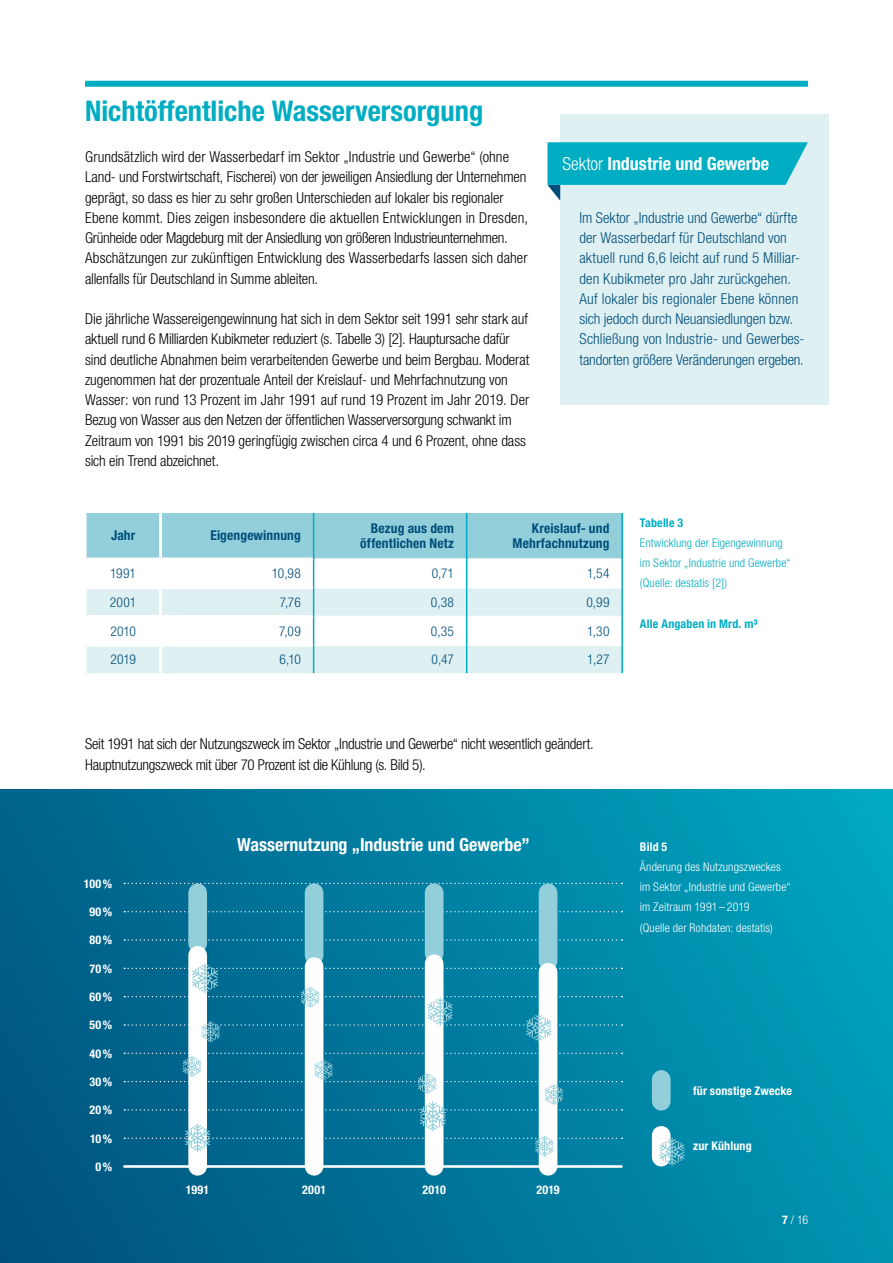
<style>
.page{position:relative;width:893px;height:1263px;background:#fff}
.page>*{position:absolute;margin:0;border:0;box-sizing:border-box;transform-origin:0 0}
.t1{font:700 condensed 28.5px "Helvetica Neue LT Pro";color:#00adc3}
.t2{font:700 condensed 18px "Helvetica Neue LT Pro";color:#fff}
.t3{font:300 condensed 15px/20.2px "Helvetica Neue LT Pro";letter-spacing:-.005em;color:#000}
.t4{font:300 condensed 15px/20.2px "Helvetica Neue LT Pro";letter-spacing:.005em;color:#004f7a}
.t5{font:700 condensed 13.5px/15px "Helvetica Neue LT Pro";letter-spacing:.01em;color:#004f7a;text-align:right}
.t6{font:300 condensed 13.5px "Helvetica Neue LT Pro";letter-spacing:.005em;color:#004f7a}
.t7{font:300 condensed 12px/20.2px "Helvetica Neue LT Pro";letter-spacing:.01em;color:#fff}
.t8{font:700 condensed 12px "Helvetica Neue LT Pro";letter-spacing:.015em;color:#fff}
.t9{font:300 condensed 12px/20.2px "Helvetica Neue LT Pro";letter-spacing:.01em;color:#00adc3}
.t10{font:700 condensed 12px "Helvetica Neue LT Pro";letter-spacing:.015em;color:#00adc3}
.s1{font-weight:300}
.s2{font-weight:700}
</style>
<div class="page">
<div style="left:0;top:790px;width:893px;height:473px;background:linear-gradient(to right,#035b85,#019fbb)"></div>
<svg style="left:124px;top:939px;width:498px;height:2px"></svg>
<svg style="left:124px;top:911px;width:498px;height:1px"></svg>
<svg style="left:124px;top:883px;width:498px;height:1px"></svg>
<hr style="left:124px;top:1165px;width:497px;height:3px;background:#fff">
<div style="left:652px;top:1079px;width:19px;height:22px;background:#93cfdb"></div>
<div style="left:652px;top:1135px;width:19px;height:22px;background:#fff"></div>
<svg style="left:659px;top:1137px;width:26px;height:29px"></svg>
<div style="left:188px;top:893px;width:19px;height:50px;background:#93cfdb"></div>
<div style="left:305px;top:893px;width:18px;height:62px;background:#93cfdb"></div>
<div style="left:425px;top:893px;width:18px;height:60px;background:#93cfdb"></div>
<div style="left:539px;top:893px;width:18px;height:68px;background:#93cfdb"></div>
<div style="left:188px;top:955px;width:19px;height:211px;background:#fff"></div>
<div style="left:305px;top:966px;width:18px;height:200px;background:#fff"></div>
<div style="left:425px;top:964px;width:18px;height:202px;background:#fff"></div>
<div style="left:539px;top:972px;width:18px;height:194px;background:#fff"></div>
<svg style="left:124px;top:963px;width:498px;height:79px;background:#288baa"></svg>
<svg style="left:124px;top:1053px;width:498px;height:104px;background:#2888a7"></svg>
<div style="left:85px;top:81px;width:723px;height:6px;background:#00adc3"></div>
<div style="left:560px;top:115px;width:269px;height:290px;background:#dff0f3"></div>
<svg style="left:547px;top:142px;width:261px;height:59px"></svg>
<svg style="left:86px;top:512px;width:535px;height:161px"></svg>
<hr style="left:621px;top:513px;width:2px;height:46px;background:#00adc3">
<hr style="left:621px;top:559px;width:2px;height:29px;background:#00adc3">
<hr style="left:621px;top:588px;width:2px;height:28px;background:#00adc3">
<hr style="left:621px;top:616px;width:2px;height:29px;background:#00adc3">
<hr style="left:621px;top:645px;width:2px;height:28px;background:#00adc3">
<hr style="left:159px;top:513px;width:3px;height:44px;background:#fff">
<hr style="left:87px;top:557px;width:74px;height:3px;background:#fff">
<hr style="left:161px;top:557px;width:152px;height:3px;background:#fff">
<hr style="left:159px;top:560px;width:3px;height:26px;background:#fff">
<hr style="left:87px;top:586px;width:74px;height:3px;background:#fff">
<hr style="left:161px;top:586px;width:152px;height:3px;background:#fff">
<hr style="left:159px;top:589px;width:3px;height:26px;background:#fff">
<hr style="left:87px;top:615px;width:74px;height:3px;background:#fff">
<hr style="left:161px;top:615px;width:152px;height:3px;background:#fff">
<hr style="left:159px;top:618px;width:3px;height:26px;background:#fff">
<hr style="left:87px;top:644px;width:74px;height:3px;background:#fff">
<hr style="left:161px;top:644px;width:152px;height:3px;background:#fff">
<hr style="left:159px;top:647px;width:3px;height:26px;background:#fff">
<h1 class="t1" style="left:85px;top:94px;width:400px">Nichtöffentliche Wasserversorgung</h1>
<p class="t3" style="left:85px;top:147px;width:444px">Grundsätzlich wird der Wasserbedarf im Sektor „Industrie und Gewerbe“ (ohne Land- und Forstwirtschaft, Fischerei) von der jeweiligen Ansiedlung der Unternehmen geprägt, so dass es hier zu sehr großen Unterschieden auf lokaler bis regionaler Ebene kommt. Dies zeigen insbesondere die aktuellen Entwicklungen in Dresden, Grünheide oder Magdeburg mit der Ansiedlung von größeren Industrieunternehmen.<br>Abschätzungen zur zukünftigen Entwicklung des Wasserbedarfs lassen sich daher allenfalls für Deutschland in Summe ableiten.</p>
<p class="t3" style="left:85px;top:309px;width:446px">Die jährliche Wassereigengewinnung hat sich in dem Sektor seit 1991 sehr stark auf aktuell rund 6 Milliarden Kubikmeter reduziert (s. Tabelle 3) [2]. Hauptursache dafür sind deutliche Abnahmen beim verarbeitenden Gewerbe und beim Bergbau. Moderat zugenommen hat der prozentuale Anteil der Kreislauf- und Mehrfachnutzung von Wasser: von rund 13 Prozent im Jahr 1991 auf rund 19 Prozent im Jahr 2019. Der Bezug von Wasser aus den Netzen der öffentlichen Wasserversorgung schwankt im Zeitraum von 1991 bis 2019 geringfügig zwischen circa 4 und 6 Prozent, ohne dass sich ein Trend abzeichnet.</p>
<p class="t2" style="left:562px;top:153px;width:208px"><span class="s1">Sektor</span> Industrie und Gewerbe</p>
<p class="t4" style="left:579px;top:207px;width:227px">Im Sektor „Industrie und Gewerbe“ dürfte der Wasserbedarf für Deutschland von aktuell rund 6,6 leicht auf rund 5 Milliar&shy;den Kubikmeter pro Jahr zurückgehen.<br>Auf lokaler bis regionaler Ebene können sich jedoch durch Neuansiedlungen bzw.<br>Schließung von Industrie- und Gewerbes&shy;tandorten größere Veränderungen ergeben.</p>
<p class="t5" style="left:111px;top:528px;width:26px">Jahr</p>
<p class="t5" style="left:210px;top:528px;width:92px">Eigengewinnung</p>
<p class="t5" style="left:360px;top:521px;width:95px">Bezug aus dem öffentlichen Netz</p>
<p class="t5" style="left:513px;top:521px;width:98px">Kreislauf- und<br>Mehrfachnutzung</p>
<p class="t6" style="left:110px;top:566px;width:27px">1991</p>
<p class="t6" style="left:272px;top:566px;width:30px">10,98</p>
<p class="t6" style="left:432px;top:566px;width:24px">0,71</p>
<p class="t6" style="left:587px;top:566px;width:24px">1,54</p>
<p class="t6" style="left:110px;top:594px;width:28px">2001</p>
<p class="t6" style="left:280px;top:594px;width:23px">7,76</p>
<p class="t6" style="left:431px;top:594px;width:25px">0,38</p>
<p class="t6" style="left:586px;top:594px;width:25px">0,99</p>
<p class="t6" style="left:110px;top:623px;width:27px">2010</p>
<p class="t6" style="left:279px;top:623px;width:23px">7,09</p>
<p class="t6" style="left:431px;top:623px;width:25px">0,35</p>
<p class="t6" style="left:587px;top:623px;width:24px">1,30</p>
<p class="t6" style="left:110px;top:652px;width:27px">2019</p>
<p class="t6" style="left:280px;top:652px;width:23px">6,10</p>
<p class="t6" style="left:432px;top:652px;width:24px">0,47</p>
<p class="t6" style="left:587px;top:652px;width:24px">1,27</p>
<p class="t3" style="left:85px;top:734px;width:510px">Seit 1991 hat sich der Nutzungszweck im Sektor „Industrie und Gewerbe“ nicht wesentlich geändert.<br>Hauptnutzungszweck mit über 70 Prozent ist die Kühlung (s. Bild 5).</p>
<p class="t8" style="left:84px;top:876px;width:30px">100%</p>
<p class="t8" style="left:89px;top:904px;width:24px">90%</p>
<p class="t8" style="left:89px;top:933px;width:24px">80%</p>
<p class="t8" style="left:90px;top:961px;width:24px">70%</p>
<p class="t8" style="left:89px;top:989px;width:24px">60%</p>
<p class="t8" style="left:89px;top:1018px;width:24px">50%</p>
<p class="t8" style="left:89px;top:1046px;width:24px">40%</p>
<p class="t8" style="left:89px;top:1074px;width:24px">30%</p>
<p class="t8" style="left:89px;top:1103px;width:24px">20%</p>
<p class="t8" style="left:90px;top:1131px;width:24px">10%</p>
<p class="t8" style="left:96px;top:1159px;width:18px">0%</p>
<p class="t2" style="left:237px;top:833px;width:294px">Wassernutzung „Industrie und Gewerbe”</p>
<p class="t8" style="left:186px;top:1182px;width:25px">1991</p>
<p class="t8" style="left:302px;top:1182px;width:25px">2001</p>
<p class="t8" style="left:423px;top:1182px;width:25px">2010</p>
<p class="t8" style="left:536px;top:1182px;width:25px">2019</p>
<p class="t10" style="left:640px;top:515px;width:45px">Tabelle 3</p>
<p class="t9" style="left:640px;top:532px;width:152px">Entwicklung der Eigengewinnung im Sektor „Industrie und Gewerbe“ (Quelle: destatis [2])</p>
<p class="t10" style="left:640px;top:616px;width:119px">Alle Angaben in Mrd. m³</p>
<p class="t8" style="left:640px;top:839px;width:29px">Bild 5</p>
<p class="t7" style="left:640px;top:856px;width:152px">Änderung des Nutzungszweckes im Sektor „Industrie und Gewerbe“ im Zeitraum 1991–2019<br>(Quelle der Rohdaten: destatis)</p>
<p class="t8" style="left:693px;top:1083px;width:100px">für sonstige Zwecke</p>
<p class="t8" style="left:693px;top:1139px;width:60px">zur Kühlung</p>
<p class="t7" style="left:782px;top:1209px;width:28px"><span class="s2">7</span> / 16</p>
</div>
